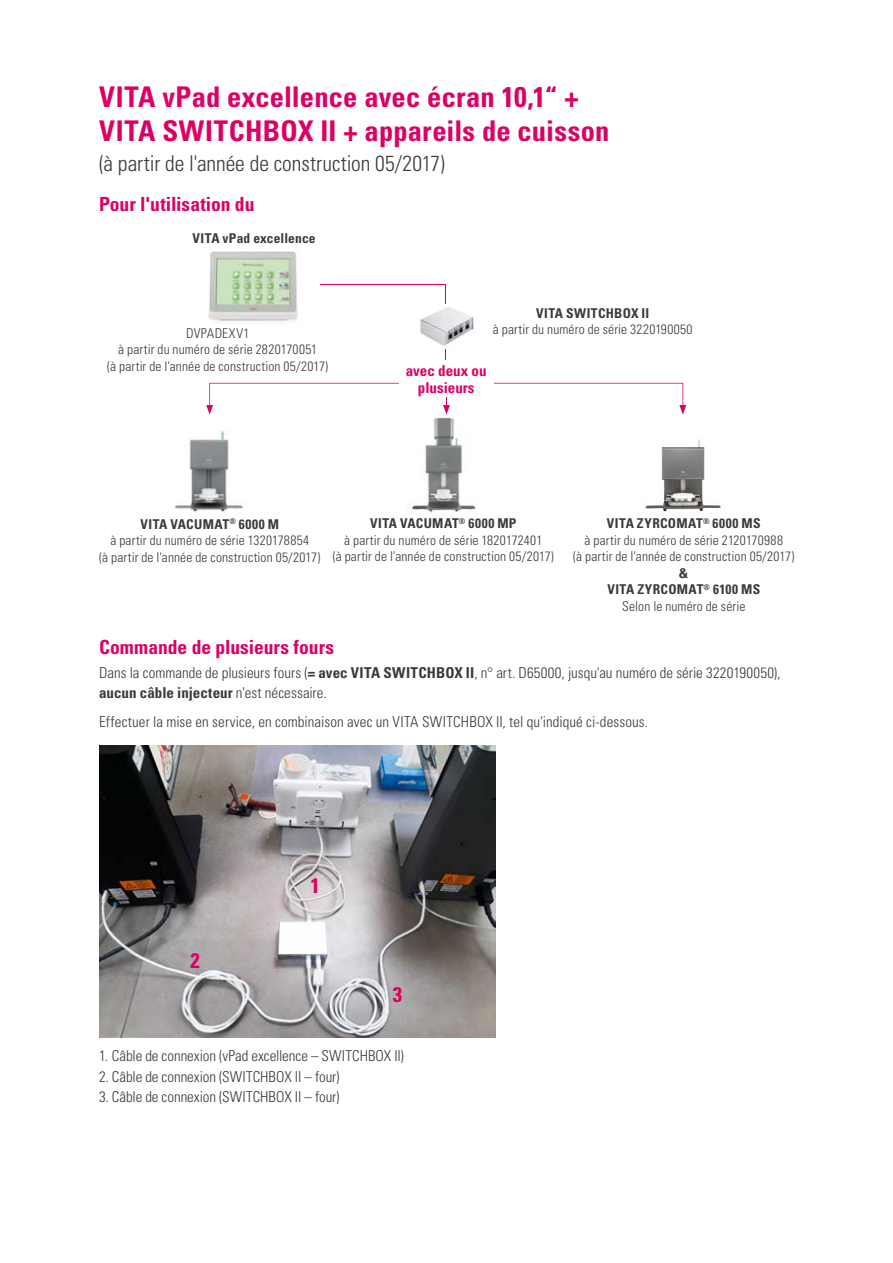
<style>
.page{position:relative;width:893px;height:1263px;background:#fff}
.page>*{position:absolute;margin:0;border:0;box-sizing:border-box;transform-origin:0 0}
.t1{font:700 condensed 28.5px/34.2px "Univers LT";letter-spacing:.005em;color:#dd0064}
.t2{font:300 condensed 21.75px "Univers LT";letter-spacing:-.005em;color:#3b3b3a}
.t3{font:700 condensed 21px "Univers LT";color:#dd0064}
.t4{font:700 condensed 19.5px "Univers LT";color:#dd0064}
.t5{font:300 condensed 15px/20.2px "Univers LT";color:#3b3b3a}
.t6{font:700 condensed 15px/17.2px "Univers LT";color:#dd0064;text-align:center}
.t7{font:300 condensed 13.5px/16.5px "Univers LT";letter-spacing:.01em;color:#3b3b3a;text-align:center}
.t8{font:700 condensed 13.5px "Univers LT";letter-spacing:.015em;color:#3b3b3a}
.s1{font-weight:700}
</style>
<div class="page">
<img style="left:175px;top:431px;width:69px;height:83px">
<img style="left:411px;top:414px;width:65px;height:99px">
<img style="left:208px;top:251px;width:90px;height:72px">
<hr style="left:445px;top:284px;width:1px;height:84px;background:#dd0064">
<svg style="left:206px;top:383px;width:480px;height:31px"></svg>
<div style="left:399px;top:360px;width:94px;height:37px;background:#fff"></div>
<img style="left:420px;top:304px;width:55px;height:45px">
<hr style="left:321px;top:284px;width:125px;height:1px;background:#dd0064">
<img style="left:645px;top:439px;width:78px;height:74px">
<img style="left:99px;top:745px;width:396px;height:292px">
<h1 class="t1" style="left:99px;top:79px;width:512px">VITA vPad excellence avec écran 10,1“ +<br>VITA SWITCHBOX II + appareils de cuisson</h1>
<h2 class="t2" style="left:99px;top:150px;width:347px">(à partir de l'année de construction 05/2017)</h2>
<h3 class="t4" style="left:99px;top:192px;width:157px">Pour l'utilisation du</h3>
<p class="t8" style="left:193px;top:230px;width:125px">VITA vPad excellence</p>
<p class="t7" style="left:107px;top:325px;width:223px">DVPADEXV1<br>à partir du numéro de série 2820170051<br>(à partir de l'année de construction 05/2017)</p>
<p class="t8" style="left:536px;top:305px;width:115px">VITA SWITCHBOX II</p>
<p class="t7" style="left:493px;top:321px;width:201px">à partir du numéro de série 3220190050</p>
<p class="t6" style="left:406px;top:362px;width:82px">avec deux ou plusieurs</p>
<p class="t7" style="left:99px;top:515px;width:223px"><span class="s1">VITA VACUMAT</span><sup>®</sup> <span class="s1">6000 M<br></span>à partir du numéro de série 1320178854<br>(à partir de l'année de construction 05/2017)</p>
<p class="t7" style="left:333px;top:515px;width:223px"><span class="s1">VITA VACUMAT</span><sup>®</sup> <span class="s1">6000 MP<br></span>à partir du numéro de série 1820172401<br>(à partir de l'année de construction 05/2017)</p>
<p class="t7" style="left:573px;top:515px;width:223px"><span class="s1">VITA ZYRCOMAT</span><sup>®</sup> <span class="s1">6000 MS<br></span>à partir du numéro de série 2120170988<br>(à partir de l'année de construction 05/2017)</p>
<p class="t7" style="left:607px;top:565px;width:154px"><span class="s1">&amp;<br>VITA ZYRCOMAT</span><sup>®</sup> <span class="s1">6100 MS<br></span>Selon le numéro de série</p>
<h3 class="t4" style="left:99px;top:635px;width:237px">Commande de plusieurs fours</h3>
<p class="t5" style="left:99px;top:663px;width:683px">Dans la commande de plusieurs fours (<span class="s1">= avec VITA SWITCHBOX II</span>, n° art. D65000, jusqu'au numéro de série 3220190050), <span class="s1">aucun câble injecteur</span> n'est nécessaire.</p>
<p class="t5" style="left:99px;top:712px;width:550px">Effectuer la mise en service, en combinaison avec un VITA SWITCHBOX II, tel qu'indiqué ci-dessous.</p>
<h3 class="t3" style="left:190px;top:947px;width:11px">2</h3>
<h3 class="t3" style="left:310px;top:873px;width:11px">1</h3>
<h3 class="t3" style="left:393px;top:982px;width:11px">3</h3>
<p class="t5" style="left:99px;top:1046px;width:306px">1. Câble de connexion (vPad excellence – SWITCHBOX II)</p>
<p class="t5" style="left:99px;top:1066px;width:242px">2. Câble de connexion (SWITCHBOX II – four)</p>
<p class="t5" style="left:99px;top:1086px;width:242px">3. Câble de connexion (SWITCHBOX II – four)</p>
</div>
